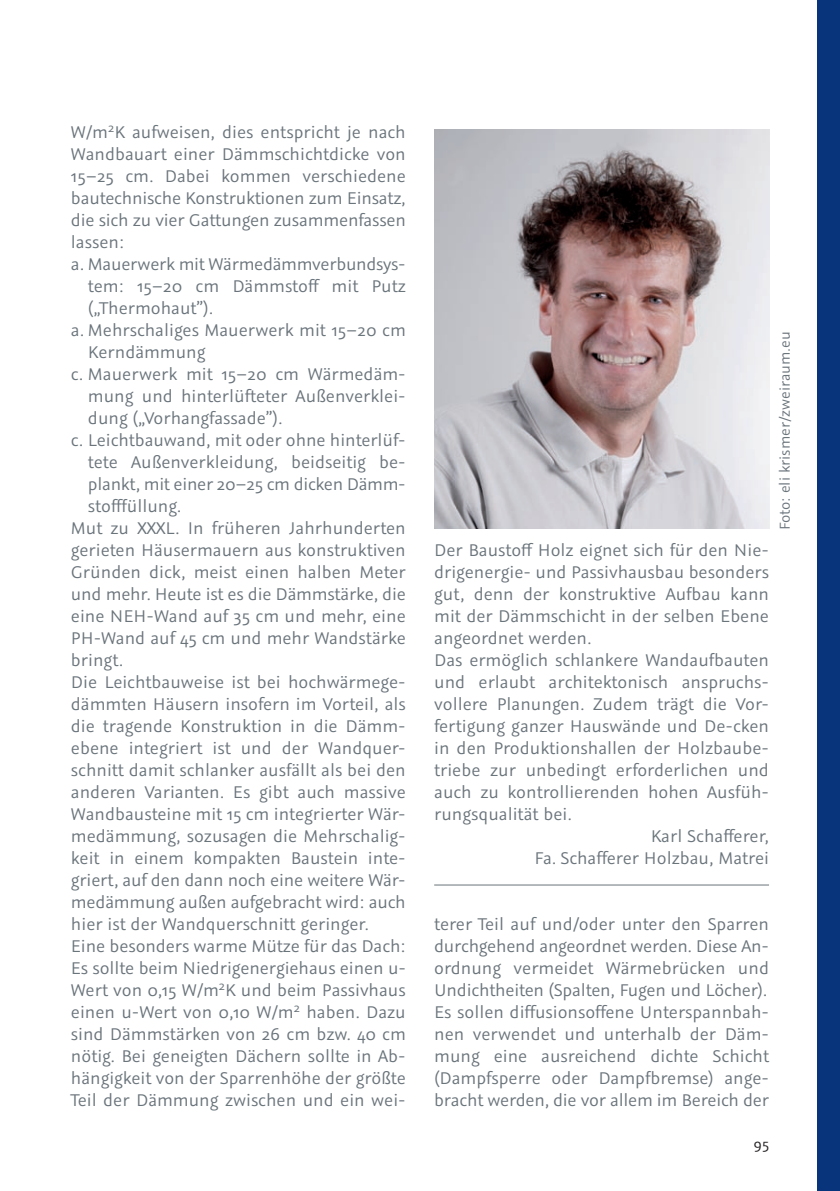
<style>
.page{position:relative;width:840px;height:1191px;background:#fff}
.page>*{position:absolute;margin:0;border:0;box-sizing:border-box;transform-origin:0 0}
.t1{font:19px/22px "Graublau Sans";color:#6a747b;text-align:justify}
.t2{font:16px "Graublau Sans";color:#6a747b}
.t3{font:16px "Graublau Sans";color:#231f20}
</style>
<div class="page">
<div style="left:816px;top:0;width:23px;height:1191px;background:#08347b"></div>
<img style="left:434px;top:129px;width:334px;height:400px">
<hr style="left:434px;top:884px;width:334px;height:1px;background:#6a747b">
<p class="t1" style="left:71px;top:121px;width:336px">W/m<sup>2</sup>K aufweisen, dies entspricht je nach</p>
<p class="t1" style="left:71px;top:143px;width:336px">Wandbauart einer Dämmschichtdicke von</p>
<p class="t1" style="left:71px;top:165px;width:336px">15–25 cm. Dabei kommen verschiedene</p>
<p class="t1" style="left:71px;top:187px;width:336px">bautechnische Konstruktionen zum Einsatz,</p>
<p class="t1" style="left:71px;top:209px;width:336px">die sich zu vier Gattungen zusammenfassen</p>
<p class="t1" style="left:71px;top:231px;width:55px">lassen:</p>
<p class="t1" style="left:71px;top:253px;width:336px">a. Mauerwerk mit Wärmedämmverbundsys-</p>
<p class="t1" style="left:88px;top:275px;width:319px">tem: 15–20 cm Dämmstoff mit Putz</p>
<p class="t1" style="left:88px;top:297px;width:127px">(„Thermohaut”).</p>
<p class="t1" style="left:71px;top:319px;width:336px">a. Mehrschaliges Mauerwerk mit 15–20 cm</p>
<p class="t1" style="left:88px;top:341px;width:119px">Kerndämmung</p>
<p class="t1" style="left:71px;top:363px;width:336px">c. Mauerwerk mit 15–20 cm Wärmedäm-</p>
<p class="t1" style="left:88px;top:385px;width:319px">mung und hinterlüfteter Außenverklei-</p>
<p class="t1" style="left:88px;top:407px;width:196px">dung („Vorhangfassade”).</p>
<p class="t1" style="left:71px;top:429px;width:336px">c. Leichtbauwand, mit oder ohne hinterlüf-</p>
<p class="t1" style="left:88px;top:451px;width:319px">tete Außenverkleidung, beidseitig be-</p>
<p class="t1" style="left:88px;top:473px;width:319px">plankt, mit einer 20–25 cm dicken Dämm-</p>
<p class="t1" style="left:88px;top:495px;width:95px">stofffüllung.</p>
<p class="t1" style="left:71px;top:517px;width:336px">Mut zu XXXL. In früheren Jahrhunderten</p>
<p class="t1" style="left:71px;top:539px;width:336px">gerieten Häusermauern aus konstruktiven</p>
<p class="t1" style="left:71px;top:561px;width:336px">Gründen dick, meist einen halben Meter</p>
<p class="t1" style="left:71px;top:583px;width:336px">und mehr. Heute ist es die Dämmstärke, die</p>
<p class="t1" style="left:71px;top:605px;width:336px">eine NEH-Wand auf 35 cm und mehr, eine</p>
<p class="t1" style="left:71px;top:627px;width:336px">PH-Wand auf 45 cm und mehr Wandstärke</p>
<p class="t1" style="left:71px;top:649px;width:54px">bringt.</p>
<p class="t1" style="left:71px;top:671px;width:336px">Die Leichtbauweise ist bei hochwärmege-</p>
<p class="t1" style="left:71px;top:693px;width:336px">dämmten Häusern insofern im Vorteil, als</p>
<p class="t1" style="left:71px;top:715px;width:336px">die tragende Konstruktion in die Dämm-</p>
<p class="t1" style="left:71px;top:737px;width:336px">ebene integriert ist und der Wandquer-</p>
<p class="t1" style="left:71px;top:759px;width:336px">schnitt damit schlanker ausfällt als bei den</p>
<p class="t1" style="left:71px;top:781px;width:336px">anderen Varianten. Es gibt auch massive</p>
<p class="t1" style="left:71px;top:803px;width:336px">Wandbausteine mit 15 cm integrierter Wär-</p>
<p class="t1" style="left:71px;top:825px;width:336px">medämmung, sozusagen die Mehrschalig-</p>
<p class="t1" style="left:71px;top:847px;width:336px">keit in einem kompakten Baustein inte-</p>
<p class="t1" style="left:71px;top:869px;width:336px">griert, auf den dann noch eine weitere Wär-</p>
<p class="t1" style="left:71px;top:891px;width:336px">medämmung außen aufgebracht wird: auch</p>
<p class="t1" style="left:71px;top:913px;width:299px">hier ist der Wandquerschnitt geringer.</p>
<p class="t1" style="left:71px;top:935px;width:336px">Eine besonders warme Mütze für das Dach:</p>
<p class="t1" style="left:71px;top:957px;width:334px">Es sollte beim Niedrigenergiehaus einen u-</p>
<p class="t1" style="left:71px;top:979px;width:336px">Wert von 0,15 W/m<sup>2</sup>K und beim Passivhaus</p>
<p class="t1" style="left:71px;top:1001px;width:336px">einen u-Wert von 0,10 W/m<sup>2</sup> haben. Dazu</p>
<p class="t1" style="left:71px;top:1023px;width:336px">sind Dämmstärken von 26 cm bzw. 40 cm</p>
<p class="t1" style="left:71px;top:1045px;width:336px">nötig. Bei geneigten Dächern sollte in Ab-</p>
<p class="t1" style="left:71px;top:1067px;width:336px">hängigkeit von der Sparrenhöhe der größte</p>
<p class="t1" style="left:71px;top:1089px;width:336px">Teil der Dämmung zwischen und ein wei-</p>
<p class="t1" style="left:434px;top:539px;width:336px">Der Baustoff Holz eignet sich für den Nie-</p>
<p class="t1" style="left:434px;top:561px;width:336px">drigenergie- und Passivhausbau besonders</p>
<p class="t1" style="left:434px;top:583px;width:336px">gut, denn der konstruktive Aufbau kann</p>
<p class="t1" style="left:434px;top:605px;width:336px">mit der Dämmschicht in der selben Ebene</p>
<p class="t1" style="left:434px;top:627px;width:159px">angeordnet werden.</p>
<p class="t1" style="left:434px;top:649px;width:336px">Das ermöglich schlankere Wandaufbauten</p>
<p class="t1" style="left:434px;top:671px;width:336px">und erlaubt architektonisch anspruchs-</p>
<p class="t1" style="left:434px;top:693px;width:336px">vollere Planungen. Zudem trägt die Vor-</p>
<p class="t1" style="left:434px;top:715px;width:336px">fertigung ganzer Hauswände und De--cken</p>
<p class="t1" style="left:434px;top:737px;width:336px">in den Produktionshallen der Holzbaube-</p>
<p class="t1" style="left:434px;top:759px;width:336px">triebe zur unbedingt erforderlichen und</p>
<p class="t1" style="left:434px;top:781px;width:336px">auch zu kontrollierenden hohen Ausfüh-</p>
<p class="t1" style="left:434px;top:803px;width:139px">rungsqualität bei.</p>
<p class="t1" style="left:650px;top:825px;width:120px">Karl Schafferer,</p>
<p class="t1" style="left:534px;top:847px;width:236px">Fa. Schafferer Holzbau, Matrei</p>
<p class="t2" style="left:775px;top:530px;width:200px;rotate:-90deg">Foto: eli krismer/zweiraum.eu</p>
<p class="t1" style="left:434px;top:913px;width:336px">terer Teil auf und/oder unter den Sparren durchgehend angeordnet werden. Diese An&shy;ordnung vermeidet Wärmebrücken und Undichtheiten (Spalten, Fugen und Löcher).<br>Es sollen diffusionsoffene Unterspannbah&shy;nen verwendet und unterhalb der Däm&shy;mung eine ausreichend dichte Schicht (Dampfsperre oder Dampfbremse) ange&shy;bracht werden, die vor allem im Bereich der</p>
<p class="t3" style="left:753px;top:1135px;width:17px">95</p>
</div>
